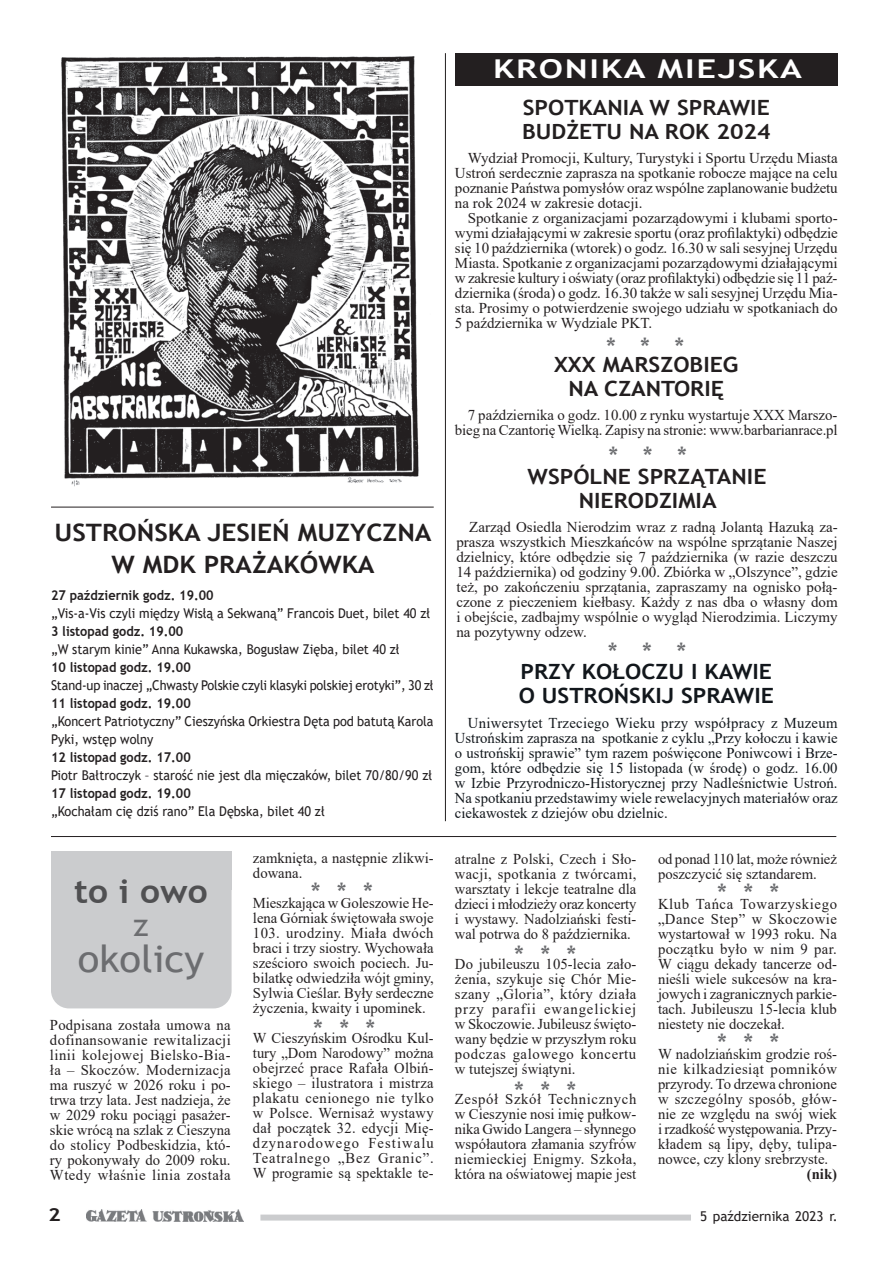
<style>
.page{position:relative;width:893px;height:1263px;background:#fff}
.page>*{position:absolute;margin:0;border:0;box-sizing:border-box;transform-origin:0 0}
.t1{font:37.5px "Trebuchet MS";color:#6c6d70;scale:1.07 1}
.t2{font:700 33px "Trebuchet MS";color:#505052;scale:1.07 1}
.t3{font:31.5px "Trebuchet MS";color:#6c6d70}
.t4{font:27px "Trebuchet MS";color:#6c6d70}
.t5{font:700 25.95px "Trebuchet MS";letter-spacing:.05em;color:#fff;scale:1.33 1}
.t6{font:700 24px/31.5px "Trebuchet MS";color:#231f20;text-align:center;scale:1.1 1}
.t7{font:700 21px/24px "Trebuchet MS";color:#231f20;text-align:center;scale:1.1 1}
.t8{font:700 21px/24px "Trebuchet MS";color:#12171c;scale:1.1 1}
.t9{font:700 18px "Trebuchet MS";color:#231f20;scale:1.2 1}
.t10{font:15px/15px "Times New Roman";color:#231f20;text-align:justify}
.t11{font:15px/15px "Times New Roman";color:#12171c;text-align:justify}
.t12{font:700 15px "Times New Roman";color:#231f20}
.t13{font:13.5px/18px "Trebuchet MS";color:#231f20;scale:.94 1}
.t14{font:700 13.5px "Trebuchet MS";color:#231f20;scale:.94 1}
.t15{font:13.5px "Trebuchet MS";color:#231f20}
</style>
<div class="page">
<img style="left:86px;top:1209px;width:158px;height:13px">
<div style="left:260px;top:1214px;width:431px;height:6px;background:#cbccce"></div>
<hr style="left:51px;top:836px;width:785px;height:1px;background:#231f20">
<div style="left:51px;top:852px;width:181px;height:38px;background:#cbccce"></div>
<div style="left:51px;top:865px;width:181px;height:143px;background:#cbccce;border-radius:18px"></div>
<img style="left:61px;top:56px;width:358px;height:431px">
<hr style="left:445px;top:53px;width:1px;height:768px;background:#231f20">
<hr style="left:51px;top:507px;width:383px;height:1px;background:#231f20">
<div style="left:455px;top:53px;width:383px;height:33px;background:#231f20"></div>
<h3 class="t5" style="left:493px;top:52px;width:234px">KRONIKA MIEJSKA</h3>
<h3 class="t7" style="left:522px;top:95px;width:227px;text-align:left">SPOTKANIA W SPRAWIE<br>BUDŻETU NA ROK 2024</h3>
<p class="t10" style="left:455px;top:150px;width:384px;text-indent:13px">Wydział Promocji, Kultury, Turystyki i Sportu Urzędu Miasta Ustroń serdecznie zaprasza na spotkanie robocze mające na celu poznanie Państwa pomysłów oraz wspólne zaplanowanie budżetu na rok 2024 w zakresie dotacji.</p>
<p class="t10" style="left:455px;top:210px;width:384px;text-indent:13px">Spotkanie z organizacjami pozarządowymi i klubami sporto&shy;wymi działającymi w zakresie sportu (oraz profilaktyki) odbędzie się 10 października (wtorek) o godz. 16.30 w sali sesyjnej Urzędu Miasta. Spotkanie z organizacjami pozarządowymi działającymi w zakresie kultury i oświaty (oraz profilaktyki) odbędzie się 11 paź&shy;dziernika (środa) o godz. 16.30 także w sali sesyjnej Urzędu Mia&shy;sta. Prosimy o potwierdzenie swojego udziału w spotkaniach do 5 października w Wydziale PKT.</p>
<h3 class="t4" style="left:606px;top:330px;width:80px">* * *</h3>
<h3 class="t7" style="left:554px;top:352px;width:169px">XXX MARSZOBIEG<br>NA CZANTORIĘ</h3>
<p class="t10" style="left:455px;top:407px;width:384px;text-align:right">7 października o godz. 10.00 z rynku wystartuje XXX Marszo&shy;bieg na Czantorię Wielką. Zapisy na stronie: www.barbarianrace.pl</p>
<h3 class="t6" style="left:54px;top:517px;width:344px">USTROŃSKA JESIEŃ MUZYCZNA<br>W MDK PRAŻAKÓWKA</h3>
<p class="t14" style="left:51px;top:587px;width:175px">27 październik godz. 19.00</p>
<p class="t13" style="left:51px;top:604px;width:405px">„Vis-a-Vis czyli między Wisłą a Sekwaną” Francois Duet, bilet 40 zł</p>
<p class="t14" style="left:51px;top:623px;width:142px">3 listopad godz. 19.00</p>
<p class="t13" style="left:51px;top:640px;width:372px">„W starym kinie” Anna Kukawska, Bogusław Zięba, bilet 40 zł</p>
<p class="t14" style="left:51px;top:659px;width:150px">10 listopad godz. 19.00</p>
<p class="t13" style="left:51px;top:676px;width:409px">Stand-up inaczej „Chwasty Polskie czyli klasyki polskiej erotyki”, 30 zł</p>
<p class="t14" style="left:51px;top:695px;width:150px">11 listopad godz. 19.00</p>
<p class="t13" style="left:51px;top:712px;width:409px">„Koncert Patriotyczny” Cieszyńska Orkiestra Dęta pod batutą Karola<br>Pyki, wstęp wolny</p>
<p class="t14" style="left:51px;top:748px;width:150px">12 listopad godz. 17.00</p>
<p class="t13" style="left:51px;top:766px;width:407px">Piotr Bałtroczyk – starość nie jest dla mięczaków, bilet 70/80/90 zł</p>
<p class="t14" style="left:51px;top:784px;width:150px">17 listopad godz. 19.00</p>
<p class="t13" style="left:51px;top:802px;width:293px">„Kochałam cię dziś rano” Ela Dębska, bilet 40 zł</p>
<h2 class="t2" style="left:74px;top:871px;width:126px">to i owo</h2>
<h3 class="t3" style="left:134px;top:905px;width:16px">z</h3>
<h1 class="t1" style="left:78px;top:935px;width:119px">okolicy</h1>
<p class="t10" style="left:50px;top:1017px;width:182px">Podpisana została umowa na dofinansowanie rewitalizacji linii kolejowej Bielsko-Bia&shy;ła – Skoczów. Modernizacja ma ruszyć w 2026 roku i po&shy;trwa trzy lata. Jest nadzieja, że w 2029 roku pociągi pasażer&shy;skie wrócą na szlak z Cieszyna do stolicy Podbeskidzia, któ&shy;ry pokonywały do 2009 roku.<br>Wtedy właśnie linia została</p>
<p class="t10" style="left:253px;top:850px;width:182px">zamknięta, a następnie zlikwi&shy;dowana.</p>
<p class="t10" style="left:253px;top:895px;width:182px">Mieszkająca w Goleszowie He&shy;lena Górniak świętowała swoje 103. urodziny. Miała dwóch braci i trzy siostry. Wychowała sześcioro swoich pociech. Ju&shy;bilatkę odwiedziła wójt gminy, Sylwia Cieślar. Były serdeczne życzenia, kwaity i upominek.</p>
<p class="t10" style="left:253px;top:1030px;width:182px">W Cieszyńskim Ośrodku Kul&shy;tury „Dom Narodowy” można obejrzeć prace Rafała Olbiń&shy;skiego – ilustratora i mistrza plakatu cenionego nie tylko w Polsce. Wernisaż wystawy dał początek 32. edycji Mię&shy;dzynarodowego Festiwalu Teatralnego „Bez Granic”.<br>W programie są spektakle te-</p>
<h3 class="t4" style="left:311px;top:875px;width:64px">* * *</h3>
<h3 class="t4" style="left:313px;top:1012px;width:64px">* * *</h3>
<h3 class="t4" style="left:609px;top:439px;width:80px">* * *</h3>
<h3 class="t7" style="left:528px;top:465px;width:219px">WSPÓLNE SPRZĄTANIE<br>NIERODZIMIA</h3>
<p class="t10" style="left:456px;top:519px;width:383px;text-indent:13px">Zarząd Osiedla Nierodzim wraz z radną Jolantą Hazuką za&shy;prasza wszystkich Mieszkańców na wspólne sprzątanie Naszej dzielnicy, które odbędzie się 7 października (w razie deszczu 14 października) od godziny 9.00. Zbiórka w „Olszynce”, gdzie też, po zakończeniu sprzątania, zapraszamy na ognisko połą&shy;czone z pieczeniem kiełbasy. Każdy z nas dba o własny dom i obejście, zadbajmy wspólnie o wygląd Nierodzimia. Liczymy na pozytywny odzew.</p>
<h3 class="t4" style="left:608px;top:635px;width:80px">* * *</h3>
<h3 class="t8" style="left:519px;top:659px;width:233px">PRZY KOŁOCZU I KAWIE<br>O USTROŃSKIJ SPRAWIE</h3>
<p class="t11" style="left:455px;top:715px;width:384px;text-indent:13px">Uniwersytet Trzeciego Wieku przy współpracy z Muzeum Ustrońskim zaprasza na spotkanie z cyklu „Przy kołoczu i kawie o ustrońskij sprawie” tym razem poświęcone Poniwcowi i Brze&shy;gom, które odbędzie się 15 listopada (w środę) o godz. 16.00 w Izbie Przyrodniczo-Historycznej przy Nadleśnictwie Ustroń.<br>Na spotkaniu przedstawimy wiele rewelacyjnych materiałów oraz ciekawostek z dziejów obu dzielnic.</p>
<p class="t10" style="left:455px;top:851px;width:183px">atralne z Polski, Czech i Sło&shy;wacji, spotkania z twórcami, warsztaty i lekcje teatralne dla dzieci i młodzieży oraz koncerty i wystawy. Nadolziański festi&shy;wal potrwa do 8 października.</p>
<p class="t10" style="left:455px;top:956px;width:183px">Do jubileuszu 105-lecia zało&shy;żenia, szykuje się Chór Mie&shy;szany „Gloria”, który działa przy parafii ewangelickiej w Skoczowie. Jubileusz święto&shy;wany będzie w przyszłym roku podczas galowego koncertu w tutejszej świątyni.</p>
<p class="t10" style="left:455px;top:1091px;width:183px">Zespół Szkół Technicznych w Cieszynie nosi imię pułkow&shy;nika Gwido Langera – słynnego współautora złamania szyfrów niemieckiej Enigmy. Szkoła, która na oświatowej mapie jest</p>
<h3 class="t4" style="left:514px;top:939px;width:64px">* * *</h3>
<h3 class="t4" style="left:514px;top:1074px;width:64px">* * *</h3>
<p class="t10" style="left:658px;top:851px;width:180px">od ponad 110 lat, może również poszczycić się sztandarem.</p>
<p class="t10" style="left:658px;top:896px;width:180px">Klub Tańca Towarzyskiego „Dance Step” w Skoczowie wystartował w 1993 roku. Na początku było w nim 9 par.<br>W ciągu dekady tancerze od&shy;nieśli wiele sukcesów na kra&shy;jowych i zagranicznych parkie&shy;tach. Jubileuszu 15-lecia klub niestety nie doczekał.</p>
<p class="t10" style="left:658px;top:1046px;width:181px">W nadolziańskim grodzie roś&shy;nie kilkadziesiąt pomników przyrody. To drzewa chronione w szczególny sposób, głów&shy;nie ze względu na swój wiek i rzadkość występowania. Przy&shy;kładem są lipy, dęby, tulipa&shy;nowce, czy klony srebrzyste.</p>
<p class="t12" style="left:807px;top:1163px;width:32px">(nik)</p>
<h3 class="t4" style="left:717px;top:876px;width:64px">* * *</h3>
<h3 class="t4" style="left:717px;top:1026px;width:64px">* * *</h3>
<p class="t9" style="left:48px;top:1203px;width:12px">2</p>
<p class="t15" style="left:700px;top:1207px;width:139px">5 października 2023 r.</p>
</div>
